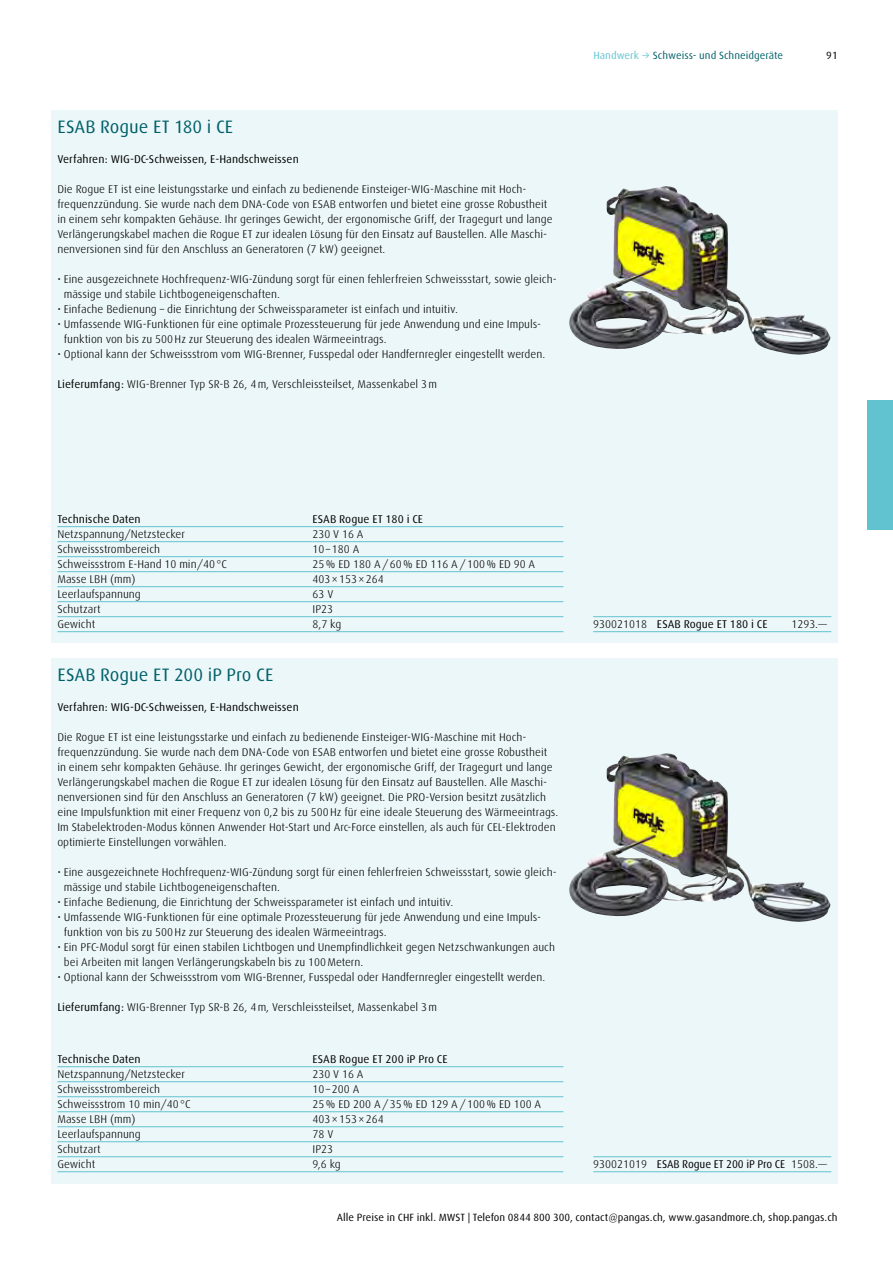
<style>
.page{position:relative;width:893px;height:1263px;background:#fff}
.page>*{position:absolute;margin:0;border:0;box-sizing:border-box;transform-origin:0 0}
.t1{font:18px "Linde Dax Global";color:#006068}
.t2{font:300 11.25px/15px "Linde Dax Global";color:#000}
.t3{font:11.25px "Linde Dax Global";color:#000}
.t4{font:10.5px "Linde Dax Global";color:#000}
.t5{font:10.5px "Linde Dax Global";color:#006068}
.s1{font-weight:400}
.s2{color:#61c3d0}
.s3{font-weight:300}
</style>
<div class="page">
<div style="left:867px;top:401px;width:26px;height:129px;background:#61c3d0"></div>
<div style="left:51px;top:658px;width:787px;height:525px;background:#ecf7f9"></div>
<img style="left:569px;top:753px;width:262px;height:169px">
<div style="left:51px;top:111px;width:787px;height:532px;background:#ecf7f9"></div>
<img style="left:569px;top:186px;width:262px;height:169px">
<hr style="left:593px;top:616px;width:64px;height:1px;background:#61c3d0">
<hr style="left:657px;top:616px;width:134px;height:1px;background:#61c3d0">
<hr style="left:791px;top:616px;width:40px;height:1px;background:#61c3d0">
<hr style="left:593px;top:631px;width:64px;height:1px;background:#61c3d0">
<hr style="left:657px;top:631px;width:134px;height:1px;background:#61c3d0">
<hr style="left:791px;top:631px;width:40px;height:1px;background:#61c3d0">
<hr style="left:57px;top:526px;width:256px;height:1px;background:#61c3d0">
<hr style="left:313px;top:526px;width:250px;height:1px;background:#61c3d0">
<hr style="left:57px;top:541px;width:256px;height:1px;background:#61c3d0">
<hr style="left:313px;top:541px;width:250px;height:1px;background:#61c3d0">
<hr style="left:57px;top:556px;width:256px;height:1px;background:#61c3d0">
<hr style="left:57px;top:571px;width:256px;height:1px;background:#61c3d0">
<hr style="left:57px;top:586px;width:256px;height:1px;background:#61c3d0">
<hr style="left:57px;top:601px;width:256px;height:1px;background:#61c3d0">
<hr style="left:57px;top:616px;width:256px;height:1px;background:#61c3d0">
<hr style="left:57px;top:631px;width:256px;height:1px;background:#61c3d0">
<hr style="left:313px;top:556px;width:250px;height:1px;background:#61c3d0">
<hr style="left:313px;top:571px;width:250px;height:1px;background:#61c3d0">
<hr style="left:313px;top:586px;width:250px;height:1px;background:#61c3d0">
<hr style="left:313px;top:601px;width:250px;height:1px;background:#61c3d0">
<hr style="left:313px;top:616px;width:250px;height:1px;background:#61c3d0">
<hr style="left:313px;top:631px;width:250px;height:1px;background:#61c3d0">
<hr style="left:593px;top:1156px;width:64px;height:1px;background:#61c3d0">
<hr style="left:657px;top:1156px;width:134px;height:1px;background:#61c3d0">
<hr style="left:791px;top:1156px;width:40px;height:1px;background:#61c3d0">
<hr style="left:593px;top:1171px;width:64px;height:1px;background:#61c3d0">
<hr style="left:657px;top:1171px;width:134px;height:1px;background:#61c3d0">
<hr style="left:791px;top:1171px;width:40px;height:1px;background:#61c3d0">
<hr style="left:57px;top:1066px;width:256px;height:1px;background:#61c3d0">
<hr style="left:313px;top:1066px;width:250px;height:1px;background:#61c3d0">
<hr style="left:57px;top:1081px;width:256px;height:1px;background:#61c3d0">
<hr style="left:313px;top:1081px;width:250px;height:1px;background:#61c3d0">
<hr style="left:57px;top:1096px;width:256px;height:1px;background:#61c3d0">
<hr style="left:57px;top:1111px;width:256px;height:1px;background:#61c3d0">
<hr style="left:57px;top:1126px;width:256px;height:1px;background:#61c3d0">
<hr style="left:57px;top:1141px;width:256px;height:1px;background:#61c3d0">
<hr style="left:57px;top:1156px;width:256px;height:1px;background:#61c3d0">
<hr style="left:57px;top:1171px;width:256px;height:1px;background:#61c3d0">
<hr style="left:313px;top:1096px;width:250px;height:1px;background:#61c3d0">
<hr style="left:313px;top:1111px;width:250px;height:1px;background:#61c3d0">
<hr style="left:313px;top:1126px;width:250px;height:1px;background:#61c3d0">
<hr style="left:313px;top:1141px;width:250px;height:1px;background:#61c3d0">
<hr style="left:313px;top:1156px;width:250px;height:1px;background:#61c3d0">
<hr style="left:313px;top:1171px;width:250px;height:1px;background:#61c3d0">
<h1 class="t1" style="left:57px;top:116px;width:177px">ESAB Rogue ET 180 i CE</h1>
<p class="t3" style="left:57px;top:153px;width:243px">Verfahren: WIG-DC-Schweissen, E-Handschweissen</p>
<p class="t2" style="left:57px;top:182px;width:497px">Die Rogue ET ist eine leistungsstarke und einfach zu bedienende Einsteiger-WIG-Maschine mit Hoch&shy;frequenzzündung. Sie wurde nach dem DNA-Code von ESAB entworfen und bietet eine grosse Robustheit in einem sehr kompakten Gehäuse. Ihr geringes Gewicht, der ergonomische Griff, der Tragegurt und lange Verlängerungskabel machen die Rogue ET zur idealen Lösung für den Einsatz auf Baustellen. Alle Maschi&shy;nenversionen sind für den Anschluss an Generatoren (7 kW) geeignet.</p>
<p class="t2" style="left:64px;top:272px;width:494px;text-indent:-6px">• Eine ausgezeichnete Hochfrequenz-WIG-Zündung sorgt für einen fehlerfreien Schweissstart, sowie gleich&shy;mässige und stabile Lichtbogeneigenschaften.</p>
<p class="t2" style="left:57px;top:302px;width:402px">• Einfache Bedienung – die Einrichtung der Schweissparameter ist einfach und intuitiv.</p>
<p class="t2" style="left:64px;top:317px;width:479px;text-indent:-6px">• Umfassende WIG-Funktionen für eine optimale Prozessteuerung für jede Anwendung und eine Impuls&shy;funktion von bis zu 500Hz zur Steuerung des idealen Wärmeeintrags.</p>
<p class="t2" style="left:57px;top:347px;width:489px">• Optional kann der Schweissstrom vom WIG-Brenner, Fusspedal oder Handfernregler eingestellt werden.</p>
<p class="t2" style="left:57px;top:377px;width:381px"><span class="s1">Lieferumfang:</span> WIG-Brenner Typ SR-B 26, 4m, Verschleissteilset, Massenkabel 3m</p>
<p class="t5" style="left:593px;top:50px;width:191px"><span class="s2">Handwerk →</span> Schweiss- und Schneidgeräte</p>
<p class="t4" style="left:826px;top:50px;width:13px">91</p>
<p class="t3" style="left:57px;top:513px;width:85px">Technische Daten</p>
<p class="t3" style="left:313px;top:513px;width:112px">ESAB Rogue ET 180 i CE</p>
<p class="t2" style="left:57px;top:527px;width:129px">Netzspannung/Netzstecker</p>
<p class="t2" style="left:313px;top:527px;width:53px">230 V 16 A</p>
<p class="t2" style="left:57px;top:542px;width:104px">Schweissstrombereich</p>
<p class="t2" style="left:313px;top:542px;width:48px">10–180 A</p>
<p class="t2" style="left:57px;top:557px;width:171px">Schweissstrom E-Hand 10 min/40°C</p>
<p class="t2" style="left:313px;top:557px;width:224px">25% ED 180 A/60% ED 116 A/100% ED 90 A</p>
<p class="t2" style="left:57px;top:572px;width:80px">Masse LBH (mm)</p>
<p class="t2" style="left:313px;top:572px;width:73px">403×153×264</p>
<p class="t2" style="left:57px;top:587px;width:85px">Leerlaufspannung</p>
<p class="t2" style="left:313px;top:587px;width:22px">63 V</p>
<p class="t2" style="left:57px;top:602px;width:45px">Schutzart</p>
<p class="t2" style="left:313px;top:602px;width:22px">IP23</p>
<p class="t2" style="left:57px;top:617px;width:39px">Gewicht</p>
<p class="t2" style="left:313px;top:617px;width:30px">8,7 kg</p>
<h1 class="t1" style="left:57px;top:664px;width:218px">ESAB Rogue ET 200 iP Pro CE</h1>
<p class="t3" style="left:57px;top:700px;width:243px">Verfahren: WIG-DC-Schweissen, E-Handschweissen</p>
<p class="t2" style="left:57px;top:729px;width:502px">Die Rogue ET ist eine leistungsstarke und einfach zu bedienende Einsteiger-WIG-Maschine mit Hoch&shy;frequenzzündung. Sie wurde nach dem DNA-Code von ESAB entworfen und bietet eine grosse Robustheit in einem sehr kompakten Gehäuse. Ihr geringes Gewicht, der ergonomische Griff, der Tragegurt und lange Verlängerungskabel machen die Rogue ET zur idealen Lösung für den Einsatz auf Baustellen. Alle Maschi&shy;nenversionen sind für den Anschluss an Generatoren (7 kW) geeignet. Die PRO-Version besitzt zusätzlich eine Impulsfunktion mit einer Frequenz von 0,2 bis zu 500Hz für eine ideale Steuerung des Wärmeeintrags.<br>Im Stabelektroden-Modus können Anwender Hot-Start und Arc-Force einstellen, als auch für CEL-Elektroden optimierte Einstellungen vorwählen.</p>
<p class="t2" style="left:64px;top:864px;width:494px;text-indent:-6px">• Eine ausgezeichnete Hochfrequenz-WIG-Zündung sorgt für einen fehlerfreien Schweissstart, sowie gleich&shy;mässige und stabile Lichtbogeneigenschaften.</p>
<p class="t2" style="left:57px;top:894px;width:397px">• Einfache Bedienung, die Einrichtung der Schweissparameter ist einfach und intuitiv.</p>
<p class="t2" style="left:64px;top:909px;width:479px;text-indent:-6px">• Umfassende WIG-Funktionen für eine optimale Prozessteuerung für jede Anwendung und eine Impuls&shy;funktion von bis zu 500Hz zur Steuerung des idealen Wärmeeintrags.</p>
<p class="t2" style="left:64px;top:939px;width:493px;text-indent:-6px">• Ein PFC-Modul sorgt für einen stabilen Lichtbogen und Unempfindlichkeit gegen Netzschwankungen auch bei Arbeiten mit langen Verlängerungskabeln bis zu 100Metern.</p>
<p class="t2" style="left:57px;top:969px;width:489px">• Optional kann der Schweissstrom vom WIG-Brenner, Fusspedal oder Handfernregler eingestellt werden.</p>
<p class="t2" style="left:57px;top:999px;width:381px"><span class="s1">Lieferumfang:</span> WIG-Brenner Typ SR-B 26, 4m, Verschleissteilset, Massenkabel 3m</p>
<p class="t3" style="left:57px;top:1053px;width:85px">Technische Daten</p>
<p class="t3" style="left:313px;top:1053px;width:137px">ESAB Rogue ET 200 iP Pro CE</p>
<p class="t2" style="left:57px;top:1067px;width:129px">Netzspannung/Netzstecker</p>
<p class="t2" style="left:313px;top:1067px;width:53px">230 V 16 A</p>
<p class="t2" style="left:57px;top:1082px;width:104px">Schweissstrombereich</p>
<p class="t2" style="left:313px;top:1082px;width:48px">10–200 A</p>
<p class="t2" style="left:57px;top:1097px;width:135px">Schweissstrom 10 min/40°C</p>
<p class="t2" style="left:313px;top:1097px;width:230px">25% ED 200 A/35% ED 129 A/100% ED 100 A</p>
<p class="t2" style="left:57px;top:1112px;width:80px">Masse LBH (mm)</p>
<p class="t2" style="left:313px;top:1112px;width:73px">403×153×264</p>
<p class="t2" style="left:57px;top:1127px;width:85px">Leerlaufspannung</p>
<p class="t2" style="left:313px;top:1127px;width:22px">78 V</p>
<p class="t2" style="left:57px;top:1142px;width:45px">Schutzart</p>
<p class="t2" style="left:313px;top:1142px;width:22px">IP23</p>
<p class="t2" style="left:57px;top:1157px;width:39px">Gewicht</p>
<p class="t2" style="left:313px;top:1157px;width:30px">9,6 kg</p>
<p class="t3" style="left:593px;top:618px;width:176px"><span class="s3">930021018</span> ESAB Rogue ET 180 i CE</p>
<p class="t2" style="left:791px;top:617px;width:37px">1293.—</p>
<p class="t3" style="left:593px;top:1158px;width:235px"><span class="s3">930021019</span> ESAB Rogue ET 200 iP Pro CE <span class="s3">1508.—</span></p>
<p class="t4" style="left:337px;top:1211px;width:502px">Alle Preise in CHF inkl. MWST | Telefon 0844 800 300, contact@pangas.ch, www.gasandmore.ch, shop.pangas.ch</p>
</div>
